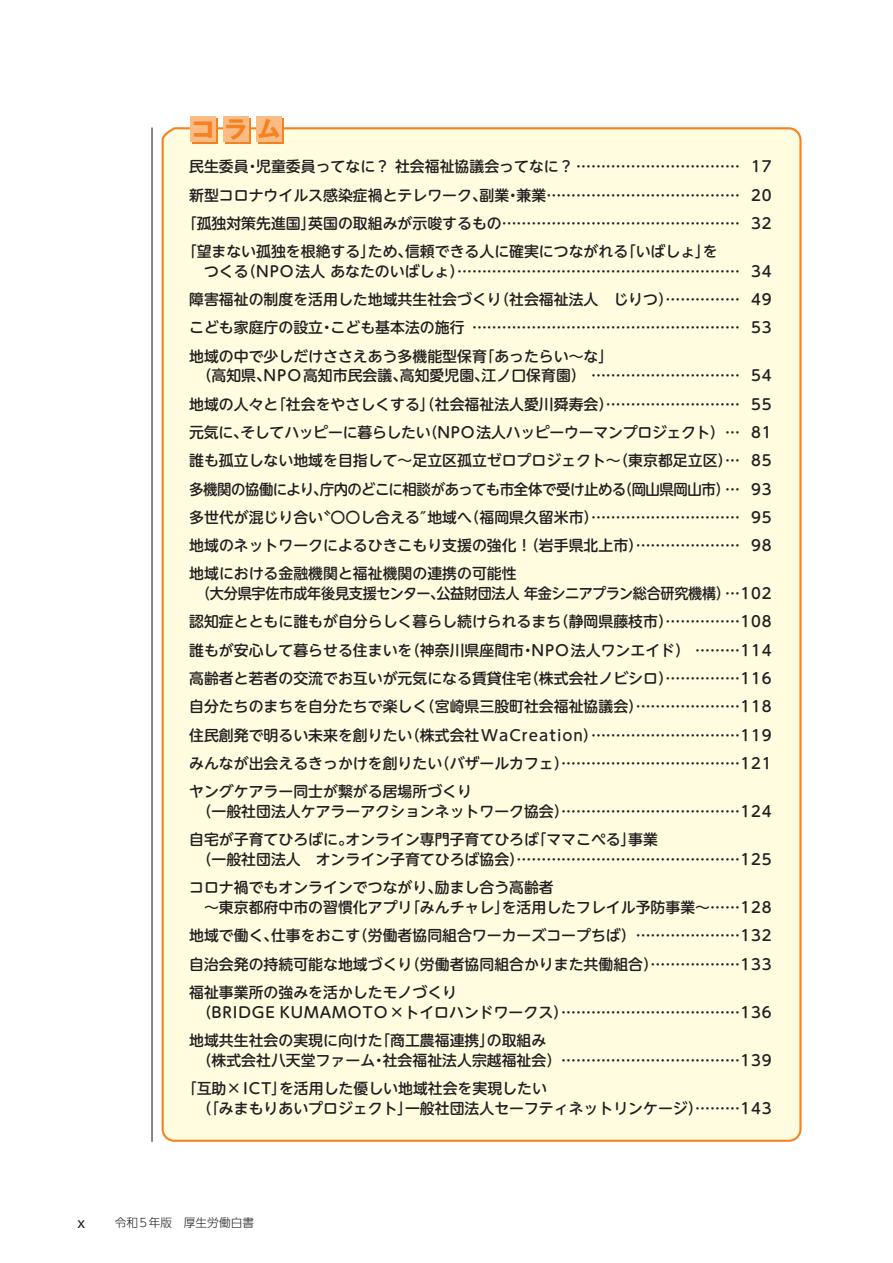
<style>
.page{position:relative;width:893px;height:1263px;background:#fff}
.page>*{position:absolute;margin:0;border:0;box-sizing:border-box;transform-origin:0 0}
.t1{font:700 23.4px "Gothic MB101 Pr 6 N";color:#f58220}
.t2{font:500 14.85px/28.3px "UD Shin M Go Pr 6 N";color:#231f20}
.t3{font:500 14.85px/28.3px "UD Shin M Go Pr 6 N";color:#231f20;text-align:justify;scale:.95 1}
.t4{font:14.85px "Helvetica Neue LT Std";color:#231f20}
.t5{font:300 11.7px "UD Shin Go Pr 6 N";color:#231f20}
</style>
<div class="page">
<div style="left:163px;top:128px;width:637px;height:1013px;background:#fffce0;border-radius:12px"></div>
<div style="left:258px;top:118px;width:26px;height:26px;background:linear-gradient(to right,#f58220,#f58220)"></div>
<div style="left:256px;top:116px;width:26px;height:25px;background:#fbbb85"></div>
<div style="left:225px;top:118px;width:26px;height:26px;background:linear-gradient(to right,#f58220,#f58220)"></div>
<div style="left:223px;top:116px;width:26px;height:25px;background:#fbbb85"></div>
<svg style="left:193px;top:118px;width:25px;height:26px"></svg>
<div style="left:190px;top:116px;width:26px;height:25px;background:#fbbb85"></div>
<hr style="left:151px;top:128px;width:2px;height:1014px;background:#231f20">
<h1 class="t1" style="left:191px;top:109px;width:91px">コラム</h1>
<p class="t2" style="left:189px;top:151px;width:584px">民生委員・児童委員ってなに？ 社会福祉協議会ってなに？ …………………………… 17</p>
<p class="t2" style="left:189px;top:180px;width:584px">新型コロナウイルス感染症禍とテレワーク、副業・兼業………………………………… 20</p>
<p class="t2" style="left:182px;top:208px;width:591px">「孤独対策先進国」英国の取組みが示唆するもの………………………………………… 32</p>
<p class="t2" style="left:182px;top:236px;width:537px">「望まない孤独を根絶する」ため、信頼できる人に確実につながれる「いばしょ」を</p>
<p class="t2" style="left:189px;top:256px;width:584px;text-align:justify;text-indent:15px">つくる（NPO法人 あなたのいばしょ）………………………………………………… 34障害福祉の制度を活用した地域共生社会づくり（社会福祉法人　じりつ）…………… 49こども家庭庁の設立・こども基本法の施行 ……………………………………………… 53地域の中で少しだけささえあう多機能型保育「あったらい～な」</p>
<p class="t2" style="left:189px;top:361px;width:584px;text-align:justify;text-indent:8px">（高知県、NPO高知市民会議、高知愛児園、江ノ口保育園） ………………………… 54地域の人々と「社会をやさしくする」（社会福祉法人愛川舜寿会）……………………… 55元気に、そしてハッピーに暮らしたい（NPO法人ハッピーウーマンプロジェクト）… 81誰も孤立しない地域を目指して～足立区孤立ゼロプロジェクト～（東京都足立区）… 85多機関の協働により、庁内のどこに相談があっても市全体で受け止める（岡山県岡山市）… 93多世代が混じり合い〝〇〇し合える″地域へ（福岡県久留米市）………………………… 95地域のネットワークによるひきこもり支援の強化！（岩手県北上市）………………… 98地域における金融機関と福祉機関の連携の可能性</p>
<p class="t3" style="left:189px;top:578px;width:615px;text-indent:7px">（大分県宇佐市成年後見支援センター、公益財団法人 年金シニアプラン総合研究機構）…102認知症とともに誰もが自分らしく暮らし続けられるまち（静岡県藤枝市）……………108誰もが安心して暮らせる住まいを（神奈川県座間市・NPO法人ワンエイド） ………114高齢者と若者の交流でお互いが元気になる賃貸住宅（株式会社ノビシロ）……………116自分たちのまちを自分たちで楽しく（宮崎県三股町社会福祉協議会）…………………118住民創発で明るい未来を創りたい（株式会社WaCreation）…………………………119みんなが出会えるきっかけを創りたい（バザールカフェ）………………………………121ヤングケアラー同士が繋がる居場所づくり</p>
<p class="t2" style="left:189px;top:796px;width:584px;text-indent:7px">（一般社団法人ケアラーアクションネットワーク協会）………………………………124自宅が子育てひろばに。オンライン専門子育てひろば「ママこぺる」事業</p>
<p class="t2" style="left:189px;top:844px;width:584px;text-indent:7px">（一般社団法人　オンライン子育てひろば協会）………………………………………125コロナ禍でもオンラインでつながり、励まし合う高齢者</p>
<p class="t2" style="left:189px;top:892px;width:584px;text-align:justify;text-indent:15px">～東京都府中市の習慣化アプリ「みんチャレ」を活用したフレイル予防事業～……128地域で働く、仕事をおこす（労働者協同組合ワーカーズコープちば）…………………132自治会発の持続可能な地域づくり（労働者協同組合かりまた共働組合）………………133福祉事業所の強みを活かしたモノづくり</p>
<p class="t2" style="left:189px;top:997px;width:584px;text-indent:7px">（BRIDGE KUMAMOTO×トイロハンドワークス）………………………………136地域共生社会の実現に向けた「商工農福連携」の取組み</p>
<p class="t2" style="left:182px;top:1045px;width:591px;text-indent:15px">（株式会社八天堂ファーム・社会福祉法人宗越福祉会）………………………………139「互助×ICT」を活用した優しい地域社会を実現したい</p>
<p class="t2" style="left:197px;top:1093px;width:577px">（「みまもりあいプロジェクト」一般社団法人セーフティネットリンケージ）………143</p>
<p class="t4" style="left:77px;top:1214px;width:9px">x</p>
<p class="t5" style="left:115px;top:1213px;width:141px">令和5年版　厚生労働白書</p>
</div>
